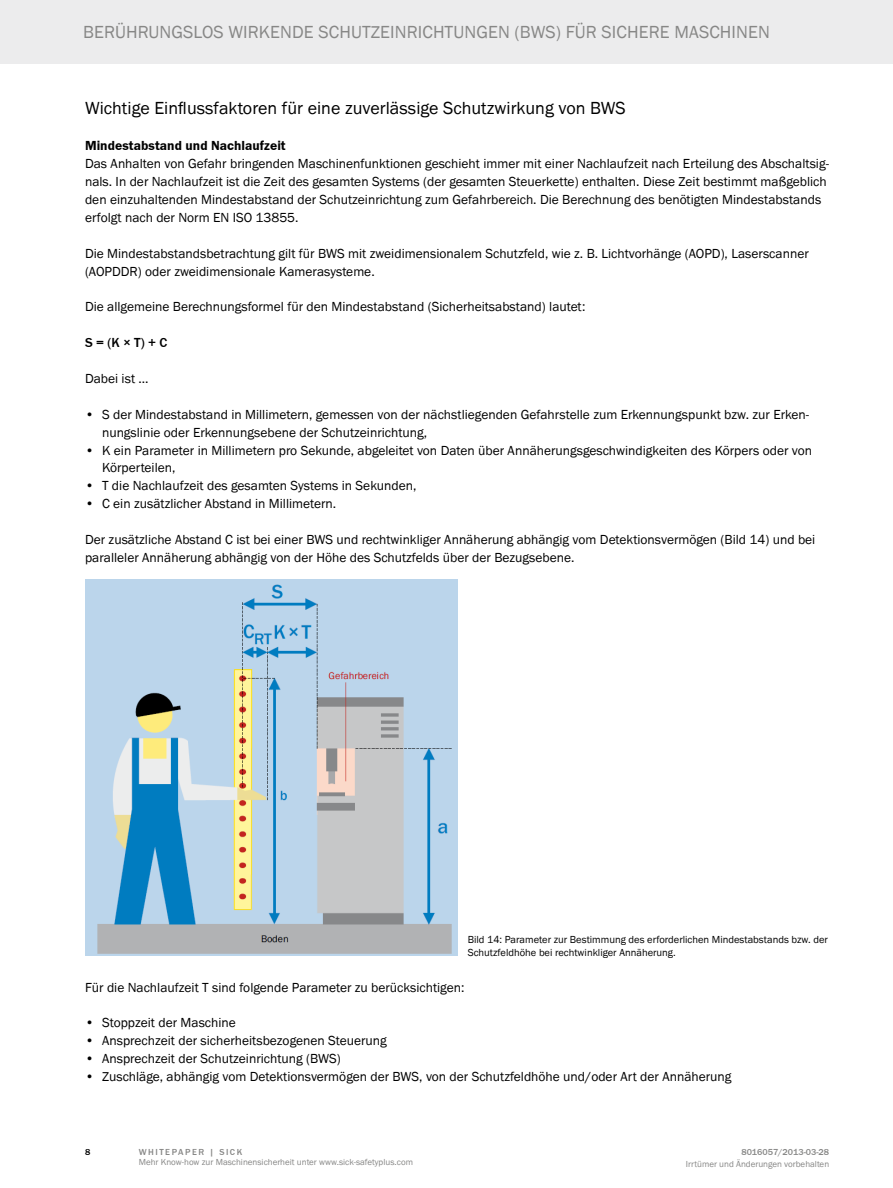
<style>
.page{position:relative;width:893px;height:1188px;background:#fff}
.page>*{position:absolute;margin:0;border:0;box-sizing:border-box;transform-origin:0 0}
.t1{font:18px "SICK Franklin";letter-spacing:.005em;color:#878786}
.t2{font:18px "SICK Franklin";letter-spacing:.005em;color:#000}
.t3{font:13.5px/17.9px "SICK Franklin";color:#000}
.t4{font:700 13.5px "SICK Franklin";letter-spacing:.005em;color:#000}
.t5{font:500 13.5px "SICK Franklin";color:#000}
.t6{font:10.5px/12.6px "SICK Franklin";color:#000}
.t7{font:9px "SICK Franklin";color:#878786}
.t8{font:500 9px "SICK Franklin";color:#878786}
.t9{font:500 9px "SICK Franklin";color:#000}
</style>
<div class="page">
<div style="left:0;top:0;width:893px;height:64px;background:#ececed"></div>
<img style="left:85px;top:580px;width:372px;height:376px">
<h1 class="t1" style="left:83px;top:21px;width:688px">Berührungslos wirkende Schutzeinrichtungen (BWS) für sichere Maschinen</h1>
<h1 class="t2" style="left:85px;top:97px;width:542px">Wichtige Einflussfaktoren für eine zuverlässige Schutzwirkung von BWS</h1>
<p class="t4" style="left:85px;top:137px;width:202px">Mindestabstand und Nachlaufzeit</p>
<p class="t3" style="left:85px;top:155px;width:745px">Das Anhalten von Gefahr bringenden Maschinenfunktionen geschieht immer mit einer Nachlaufzeit nach Erteilung des Abschaltsig&shy;nals. I n der Nachlaufzeit ist die Zeit des gesamten Systems (der gesamten Steuerkette) enthalten. Diese Zeit bestimmt maßgeblich den einzuhaltenden Mindestabstand der Schutzeinrichtung zum Gefahrbereich. Die Berechnung des benötigten Mindestabstands erfolgt nach der Norm EN ISO</p>
<p class="t3" style="left:256px;top:209px;width:44px">13855.</p>
<p class="t3" style="left:85px;top:244px;width:725px">Die Mindestabstandsbetrachtung gilt für BWS mit zweidimensionalem Schutzfeld, wie z. B. Lichtvorhänge (AOPD), Laserscanner (AOPDDR</p>
<p class="t3" style="left:138px;top:262px;width:238px">) oder zweidimensionale Kamerasysteme.</p>
<p class="t3" style="left:85px;top:298px;width:502px">Die allgemeine Berechnungsformel für den Mindestabstand (Sicherheitsabstand) lautet:</p>
<p class="t5" style="left:85px;top:334px;width:84px">S = (K × T) + C</p>
<p class="t3" style="left:85px;top:370px;width:65px">Dabei ist …</p>
<p class="t3" style="left:102px;top:405px;width:709px;text-indent:-17px">• S der Mindestabstand in Millimetern, gemessen von der nächstliegenden Gefahrstelle zum Erkennungspunkt bzw. zur Erken&shy;nungslinie oder Erkennungsebene der Schutzeinrichtung,</p>
<p class="t3" style="left:102px;top:441px;width:711px;text-indent:-17px">• K ein Parameter in Millimetern pro Sekunde, abgeleitet von Daten über Annäherungsgeschwindigkeiten des Körpers oder von<br>Körperteilen,</p>
<p class="t3" style="left:85px;top:477px;width:333px">• T die Nachlaufzeit des gesamten Systems in Sekunden,</p>
<p class="t3" style="left:85px;top:495px;width:253px">• C ein zusätzlicher Abstand in Millimetern.</p>
<p class="t3" style="left:85px;top:531px;width:732px">Der zusätzliche Abstand C ist bei einer BWS und rechtwinkliger Annäherung abhängig vom Detektionsvermögen (Bild 14) und bei paralleler Annäherung abhängig von der Höhe des Schutzfelds über der Bezugsebene.</p>
<p class="t6" style="left:468px;top:933px;width:362px">Bild 14: Parameter zur Bestimmung des erforderlichen Mindestabstands bzw. der<br>Schutzfeldhöhe bei rechtwinkliger Annäherung.</p>
<p class="t3" style="left:85px;top:978px;width:381px">Für die Nachlaufzeit T sind folgende Parameter zu berücksichtigen:</p>
<p class="t3" style="left:85px;top:1014px;width:152px">• Stoppzeit der Maschine</p>
<p class="t3" style="left:85px;top:1032px;width:303px">• Ansprechzeit der sicherheitsbezogenen Steuerung</p>
<p class="t3" style="left:85px;top:1050px;width:257px">• Ansprechzeit der Schutzeinrichtung (BWS)</p>
<p class="t3" style="left:85px;top:1068px;width:648px">• Zuschläge, abhängig vom Detektionsvermögen der BWS, von der Schutzfeldhöhe und/oder Art der Annäherung</p>
<p class="t9" style="left:85px;top:1146px;width:7px">8</p>
<p class="t8" style="left:139px;top:1146px;width:17px">WHITEPAPER</p>
<p class="t8" style="left:210px;top:1146px;width:28px">| SICK</p>
<p class="t8" style="left:741px;top:1146px;width:89px">8016057/2013-03-28</p>
<p class="t7" style="left:139px;top:1157px;width:276px">Mehr Know-how zur Maschinensicherheit unter www.sick-safetyplus.com</p>
<p class="t7" style="left:686px;top:1159px;width:145px">I rrtümer und Änderungen vorbehalten</p>
</div>
